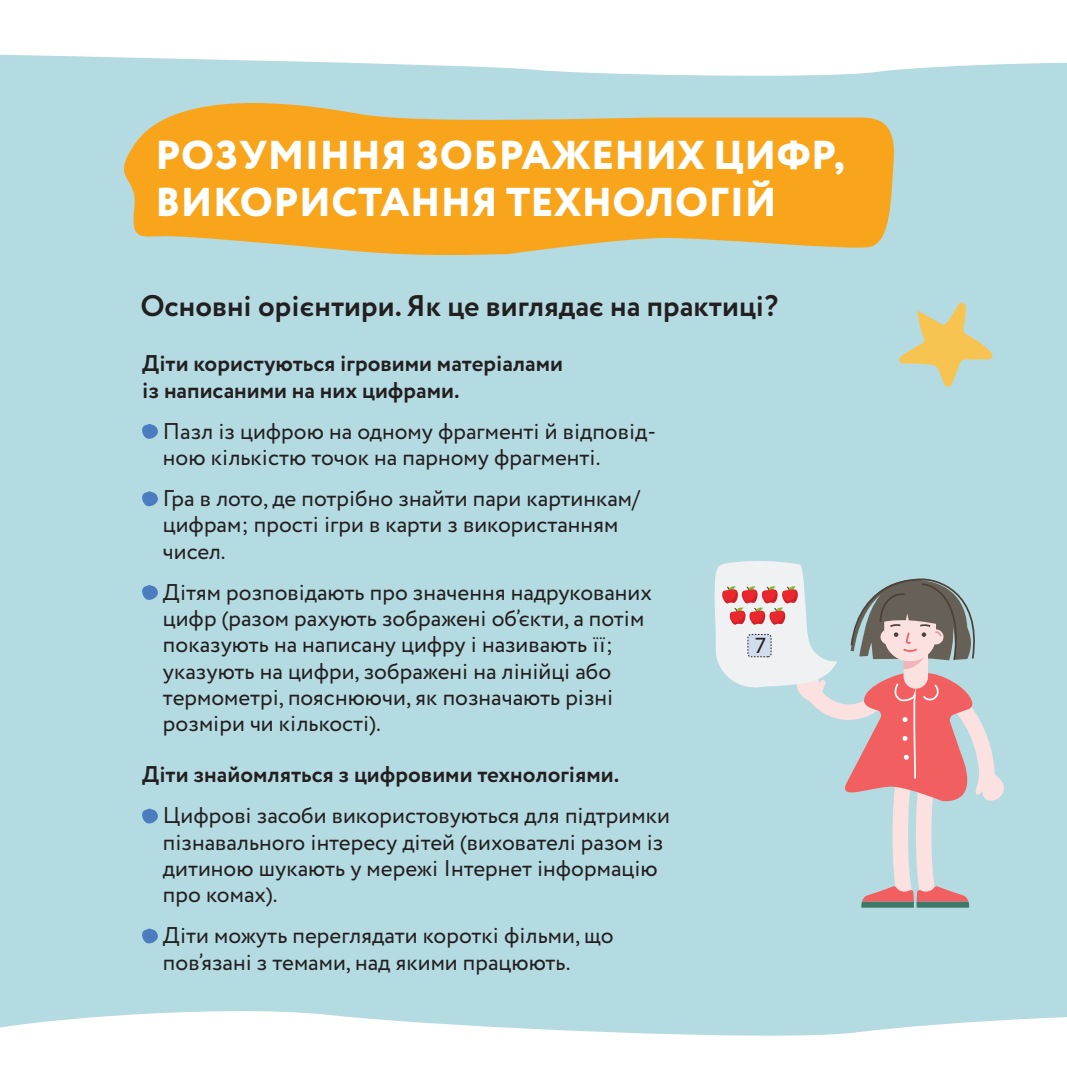
<style>
.page{position:relative;width:1067px;height:1092px;background:#fff}
.page>*{position:absolute;margin:0;border:0;box-sizing:border-box;transform-origin:0 0}
.t1{font:800 40.25px/47.1px "Circe";letter-spacing:.01em;color:#fff}
.t2{font:700 29.75px "Circe";color:#231f20}
.t3{font:23.28px "Myriad Pro";color:#231f20}
.t4{font:22.75px/26.2px "Circe";color:#231f20}
.t5{font:700 22.75px/26.2px "Circe";color:#231f20}
</style>
<div class="page">
<div style="left:0;top:25px;width:1067px;height:1042px;background:#b4dbe2"></div>
<svg style="left:0;top:25px;width:1067px;height:51px;fill:#fff"></svg>
<svg style="left:0;top:1011px;width:1067px;height:56px;fill:#fff"></svg>
<svg style="left:124px;top:103px;width:770px;height:152px;fill:#f9a51b"></svg>
<svg style="left:142px;top:424px;width:16px;height:15px"></svg>
<svg style="left:142px;top:491px;width:16px;height:16px"></svg>
<svg style="left:142px;top:585px;width:16px;height:15px"></svg>
<svg style="left:142px;top:808px;width:16px;height:16px"></svg>
<svg style="left:142px;top:928px;width:16px;height:16px"></svg>
<svg style="left:892px;top:802px;width:78px;height:105px"></svg>
<svg style="left:861px;top:885px;width:108px;height:22px"></svg>
<svg style="left:714px;top:561px;width:290px;height:241px"></svg>
<svg style="left:899px;top:303px;width:93px;height:84px"></svg>
<h1 class="t1" style="left:156px;top:134px;width:691px">Розум іння зображених цифр, використання технологій</h1>
<h2 class="t2" style="left:140px;top:285px;width:639px">Основні орієнтири. Як це виглядає на практиці?</h2>
<p class="t5" style="left:142px;top:351px;width:422px">Діти користуються ігровими матеріалами із написаними на них цифрами.</p>
<p class="t4" style="left:163px;top:418px;width:491px">Пазл із цифрою на одному фрагменті й відповід&shy;ною кількістю точок на парному фрагменті.</p>
<p class="t4" style="left:163px;top:486px;width:478px">Гра в лото, де потрібно знайти пари картинкам/ цифрам; прості ігри в карти з використанням чисел.</p>
<p class="t4" style="left:163px;top:579px;width:490px">Дітям розповідають про значення надрукованих цифр (разом рахують зображені об’єкти, а потім показують на написану цифру і називають її; указують на цифри, зображені на ліній ці або термометрі, пояснюючи, як позначають різні розміри чи кількості).</p>
<p class="t5" style="left:142px;top:762px;width:479px">Діти знайомляться з цифровими технологіями.</p>
<p class="t4" style="left:163px;top:803px;width:508px">Цифрові засоби використовуються для підтримки пізнавального інтересу дітей (вихователі разом із дитиною шукають у мережі Інтернет інформацію про комах).</p>
<p class="t4" style="left:163px;top:923px;width:452px">Діти можуть переглядати короткі фільми, що пов’язані з темами, над якими працюють.</p>
<p class="t3" style="left:754px;top:631px;width:13px">7</p>
</div>
